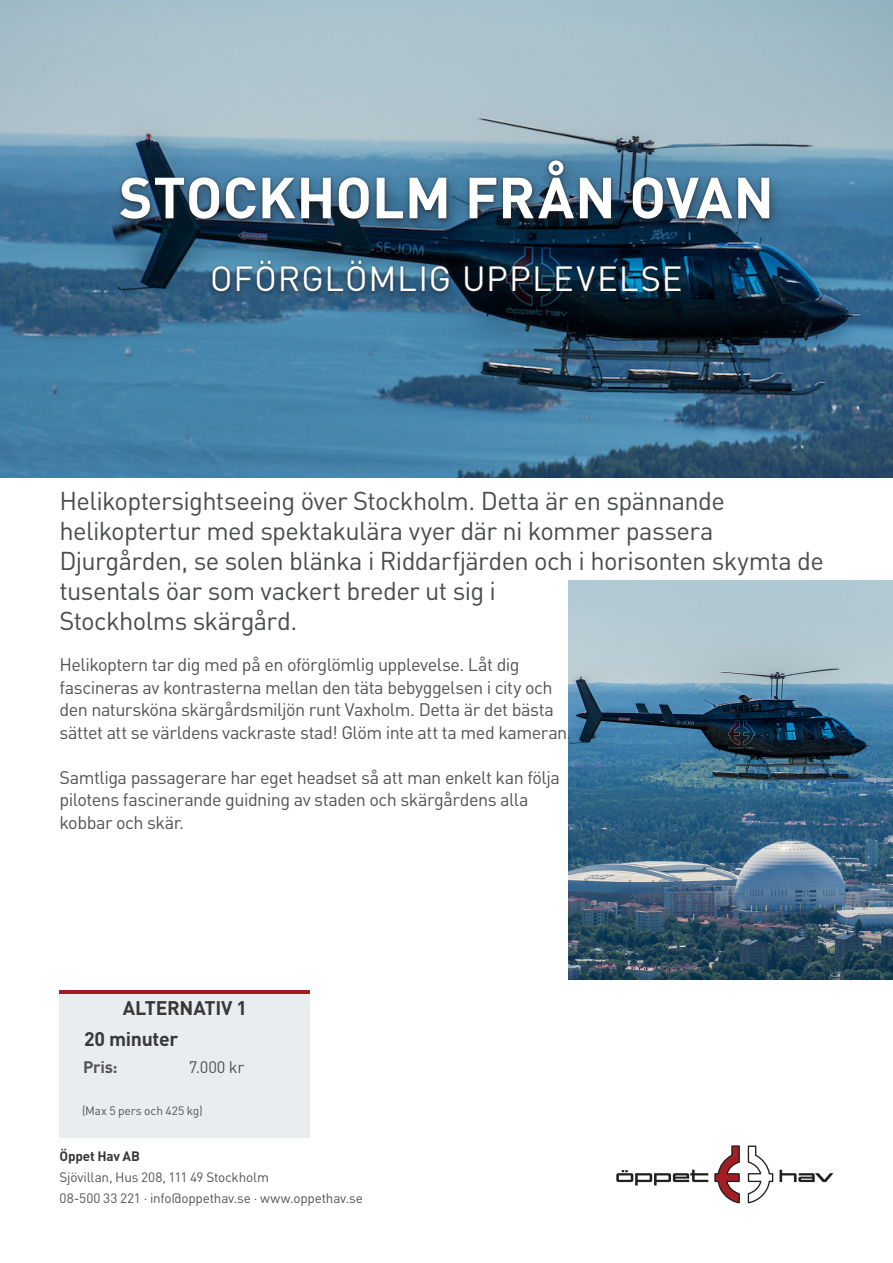
<style>
.page{position:relative;width:893px;height:1263px;background:#fff}
.page>*{position:absolute;margin:0;border:0;box-sizing:border-box;transform-origin:0 0}
.Rubrik_1_-_Vit{font:700 57px "DIN Pro";color:#fff}
.Rubrik_2_-_Vit{font:34.5px "DIN Pro";letter-spacing:.025em;color:#fff}
.Ingress{font:25.5px/30px "DIN Pro";letter-spacing:-.025em;color:#4b4c4d}
.Brödtext_-_Bold{font:700 19.5px "DIN Pro";letter-spacing:-.015em;color:#383839}
.Brödtext{font:18px/22.5px "DIN Pro";letter-spacing:-.03em;color:#535355}
.Mindre_brödtext{font:16.5px "DIN Pro";color:#535355}
.Mindre_brödtext_-_Bo{font:700 16.5px "DIN Pro";color:#535355}
.Notis{font:13.5px "DIN Pro";letter-spacing:-.01em;color:#535355}
.Notis-2{font:700 13.5px "DIN Pro";letter-spacing:-.01em;color:#383839}
.Mindre_brödtext-2{font:12px "DIN Pro";letter-spacing:-.005em;color:#535355}
</style>
<div class="page">
<img style="left:0;top:0;width:893px;height:477px">
<svg style="left:616px;top:1170px;width:92px;height:15px"></svg>
<svg style="left:747px;top:1145px;width:86px;height:58px"></svg>
<svg style="left:714px;top:1145px;width:26px;height:58px"></svg>
<img style="left:569px;top:580px;width:324px;height:399px">
<div style="left:60px;top:993px;width:250px;height:145px;background:#e9edf0"></div>
<hr style="left:60px;top:990px;width:250px;height:4px;background:#a21e23">
<div style="left:113px;top:157px;width:669px;height:79px;background:#231f20;opacity:.4"></div>
<div style="left:117px;top:158px;width:655px;height:65px;background:#231f20;opacity:.7"></div>
<div style="left:203px;top:257px;width:487px;height:52px;background:#231f20;opacity:.35"></div>
<div style="left:210px;top:258px;width:474px;height:37px;background:#231f20;opacity:.65"></div>
<p class="Rubrik_1_-_Vit" style="left:119px;top:159px;width:656px">STOCKHOLM FRÅN OVAN</p>
<p class="Rubrik_2_-_Vit" style="left:210px;top:255px;width:474px">OFÖRGLÖMLIG UPPLEVELSE</p>
<p class="Ingress" style="left:60px;top:485px;width:766px">Helikoptersightseeing över Stockholm. Detta är en spännande helikoptertur med spektakulära vyer där ni kommer passera Djurgården, se solen blänka i Riddarfjärden och i horisonten skymta de tusentals öar som vackert breder ut sig i</p>
<p class="Ingress" style="left:60px;top:605px;width:239px">Stockholms skärgård.</p>
<p class="Brödtext" style="left:60px;top:653px;width:514px">Helikoptern tar dig med på en oförglömlig upplevelse. Låt dig fascineras av kontrasterna mellan den täta bebyggelsen i city och den natursköna skärgårdsmiljön runt Vaxholm. Detta är det bästa sättet att se världens vackraste stad! Glöm inte att ta med kameran.</p>
<p class="Brödtext" style="left:60px;top:765px;width:502px">Samtliga passagerare har eget headset så att man enkelt kan följa pilotens fascinerande guidning av staden och skärgårdens alla kobbar och skär.</p>
<p class="Brödtext_-_Bold" style="left:123px;top:994px;width:126px">ALTERNATIV 1</p>
<p class="Brödtext_-_Bold" style="left:84px;top:1026px;width:95px">20 minuter</p>
<p class="Mindre_brödtext_-_Bo" style="left:83px;top:1055px;width:36px">Pris:</p>
<p class="Mindre_brödtext" style="left:189px;top:1055px;width:57px">7.000 kr</p>
<p class="Mindre_brödtext-2" style="left:82px;top:1103px;width:122px">(Max 5 pers och 425 kg)</p>
<p class="Notis-2" style="left:60px;top:1147px;width:82px">Öppet Hav AB</p>
<p class="Notis" style="left:60px;top:1168px;width:211px">Sjövillan, Hus 208, 111 49 Stockholm</p>
<p class="Notis" style="left:60px;top:1189px;width:305px">08-500 33 221 · info@oppethav.se · www.oppethav.se</p>
</div>
